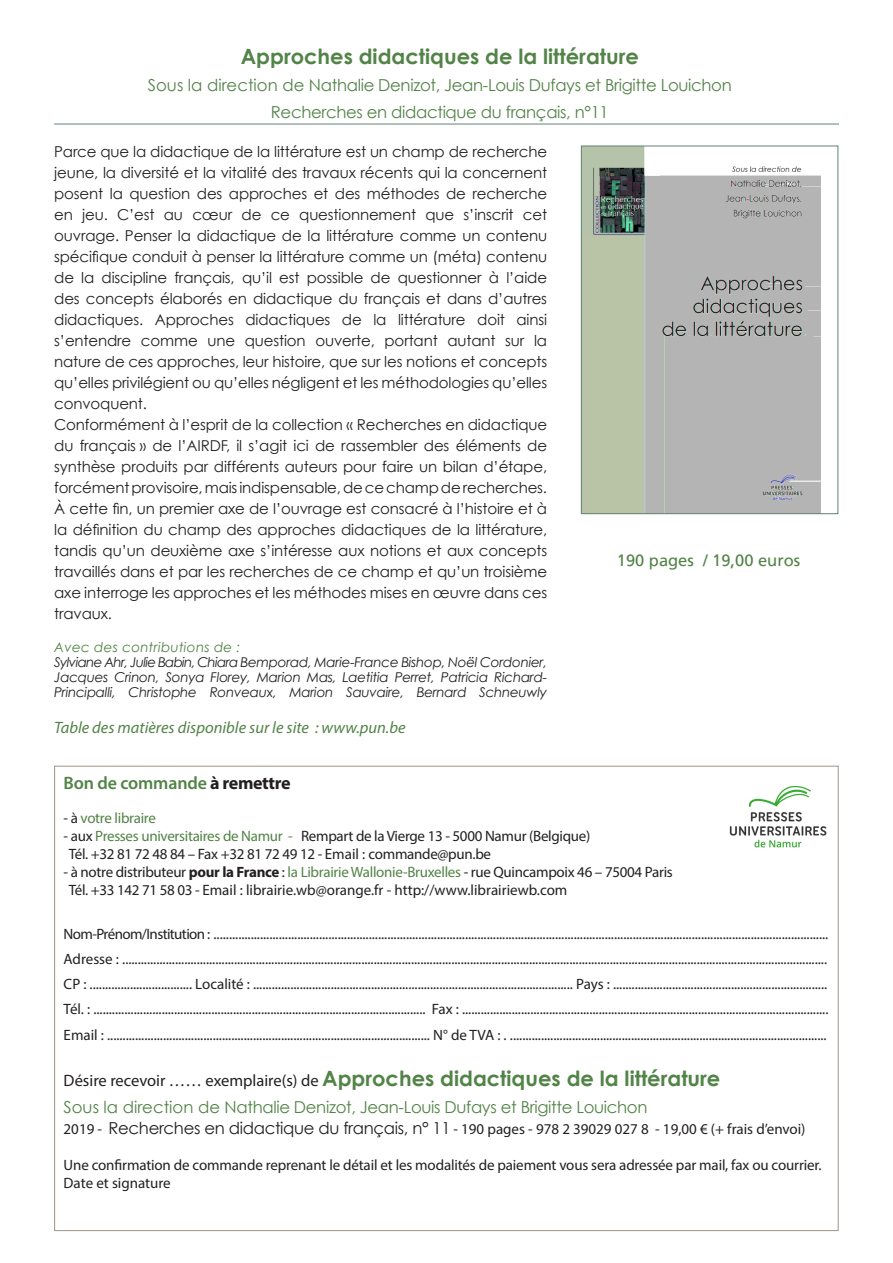
<style>
.page{position:relative;width:893px;height:1263px;background:#fff}
.page>*{position:absolute;margin:0;border:0;box-sizing:border-box;transform-origin:0 0}
.t1{font:700 21px "Century Gothic";color:#528347}
.t2{font:600 18px "Myriad Pro";letter-spacing:-.01em;color:#528347}
.t3{font:16.5px "Century Gothic";letter-spacing:-.02em;color:#528347}
.t4{font:italic 16.5px "Myriad Pro";color:#528347}
.t5{font:16.5px "Frutiger LT";color:#528347}
.t6{font:15px "Myriad Pro";letter-spacing:-.015em;color:#231f20}
.t7{font:15px/21px "Century Gothic";letter-spacing:-.01em;color:#231f20;text-align:justify}
.t8{font:15px "Myriad Pro";letter-spacing:-.04em;color:#231f20}
.t9{font:15px "Myriad Pro";letter-spacing:-.02em;color:#528347}
.t10{font:italic 13.5px/15px "Century Gothic";letter-spacing:-.02em;color:#231f20;text-align:justify}
.t11{font:italic 13.5px "Century Gothic";letter-spacing:.02em;color:#528347}
.s1{font-weight:700;color:#231f20}
.s2{color:#231f20}
.s3{color:#528347}
.s4{font-weight:700}
.s5{font-family:"Myriad Pro";font-weight:400;font-size:16.5px;color:#231f20}
.s6{font-family:"Century Gothic";font-size:16.5px}
</style>
<div class="page">
<img style="left:583px;top:148px;width:237px;height:364px">
<div style="left:581px;top:146px;width:257px;height:368px;border:1px solid #618271"></div>
<img style="left:729px;top:786px;width:98px;height:62px">
<hr style="left:54px;top:124px;width:785px;height:1px;background:#618271">
<p class="t1" style="left:241px;top:43px;width:400px">Approches didactiques de la littérature</p>
<p class="t3" style="left:148px;top:75px;width:585px">Sous la direction de Nathalie Denizot, Jean-Louis Dufays et Brigitte Louichon</p>
<p class="t3" style="left:271px;top:102px;width:339px">Recherches en didactique du français, n°11</p>
<p class="t7" style="left:54px;top:141px;width:494px">Parce que la didactique de la littérature est un champ de recherche jeune, la diversité et la vitalité des travaux récents qui la concernent posent la question des approches et des méthodes de recherche en jeu. C’est au cœur de ce questionnement que s’inscrit cet ouvrage. Penser la didactique de la littérature comme un contenu spécifique conduit à penser la littérature comme un (méta) contenu de la discipline français, qu’il est possible de questionner à l’aide des concepts élaborés en didactique du français et dans d’autres didactiques. Approches didactiques de la littérature doit ainsi s’entendre comme une question ouverte, portant autant sur la nature de ces approches, leur histoire, que sur les notions et concepts qu’elles privilégient ou qu’elles négligent et les méthodologies qu’elles convoquent.</p>
<p class="t7" style="left:54px;top:414px;width:494px">Conformément à l’esprit de la collection « Recherches en didactique du français » de l’AIRDF, il s’agit ici de rassembler des éléments de synthèse produits par différents auteurs pour faire un bilan d’étape, forcément provisoire, mais indispensable, de ce champ de recherches.<br>À cette fin, un premier axe de l’ouvrage est consacré à l’histoire et à la définition du champ des approches didactiques de la littérature, tandis qu’un deuxième axe s’intéresse aux notions et aux concepts travaillés dans et par les recherches de ce champ et qu’un troisième axe interroge les approches et les méthodes mises en œuvre dans ces travaux.</p>
<p class="t11" style="left:54px;top:639px;width:188px">Avec des contributions de :</p>
<p class="t10" style="left:54px;top:654px;width:494px">Sylviane Ahr, Julie Babin, Chiara Bemporad, Marie-France Bishop, Noël Cordonier, Jacques Crinon, Sonya Florey, Marion Mas, Laetitia Perret, Patricia Richard-Principalli, Christophe Ronveaux, Marion Sauvaire, Bernard Schneuwly</p>
<p class="t4" style="left:54px;top:717px;width:353px">Table des matières disponible sur le site : www.pun.be</p>
<p class="t5" style="left:617px;top:550px;width:185px">190 pages / 19,00 euros</p>
<p class="t2" style="left:64px;top:771px;width:228px">Bon de commande <span class="s1">à remettre</span></p>
<p class="t9" style="left:64px;top:809px;width:94px"><span class="s2">- à</span> votre libraire</p>
<p class="t6" style="left:64px;top:827px;width:528px">- aux <span class="s3">Presses universitaires de Namur -</span> Rempart de la Vierge 13 - 5000 Namur (Belgique)</p>
<p class="t6" style="left:69px;top:845px;width:424px">Tél. +32 81 72 48 84 – Fax +32 81 72 49 12 - Email : commande@pun.be</p>
<p class="t6" style="left:64px;top:863px;width:611px">- à notre distributeur <span class="s4">pour la France</span> : <span class="s3">la Librairie Wallonie-Bruxelles</span> - rue Quincampoix 46 – 75004 Paris</p>
<p class="t6" style="left:69px;top:881px;width:500px">Tél. +33 142 71 58 03 - Email : librairie.wb@orange.fr - http://www.librairiewb.com</p>
<p class="t8" style="left:64px;top:924px;width:766px">Nom-Prénom/Institution: ......................................................................................................................................................................................................</p>
<p class="t6" style="left:64px;top:949px;width:765px">Adresse : ...................................................................................................................................................................................................................................</p>
<p class="t6" style="left:64px;top:975px;width:765px">CP : ................................. Localité : ....................................................................................................... Pays : .....................................................................</p>
<p class="t6" style="left:64px;top:1000px;width:766px">Tél. : ........................................................................................................... Fax : ......................................................................................................................</p>
<p class="t6" style="left:64px;top:1025px;width:764px">Email : ........................................................................................................ N° de TVA : . ......................................................................................................</p>
<p class="t1" style="left:64px;top:1065px;width:658px"><span class="s5">Désire recevoir …… exemplaire(s) de</span> Approches didactiques de la littérature</p>
<p class="t3" style="left:64px;top:1097px;width:585px">Sous la direction de Nathalie Denizot, Jean-Louis Dufays et Brigitte Louichon</p>
<p class="t6" style="left:64px;top:1119px;width:743px">2019 - <span class="s6">Recherches en didactique du français, n° 11</span> - 190 pages - 978 2 39029 027 8 - 19,00 € (+ frais d’envoi)</p>
<p class="t6" style="left:64px;top:1155px;width:760px">Une confirmation de commande reprenant le détail et les modalités de paiement vous sera adressée par mail, fax ou courrier.</p>
<p class="t6" style="left:64px;top:1173px;width:109px">Date et signature</p>
</div>
